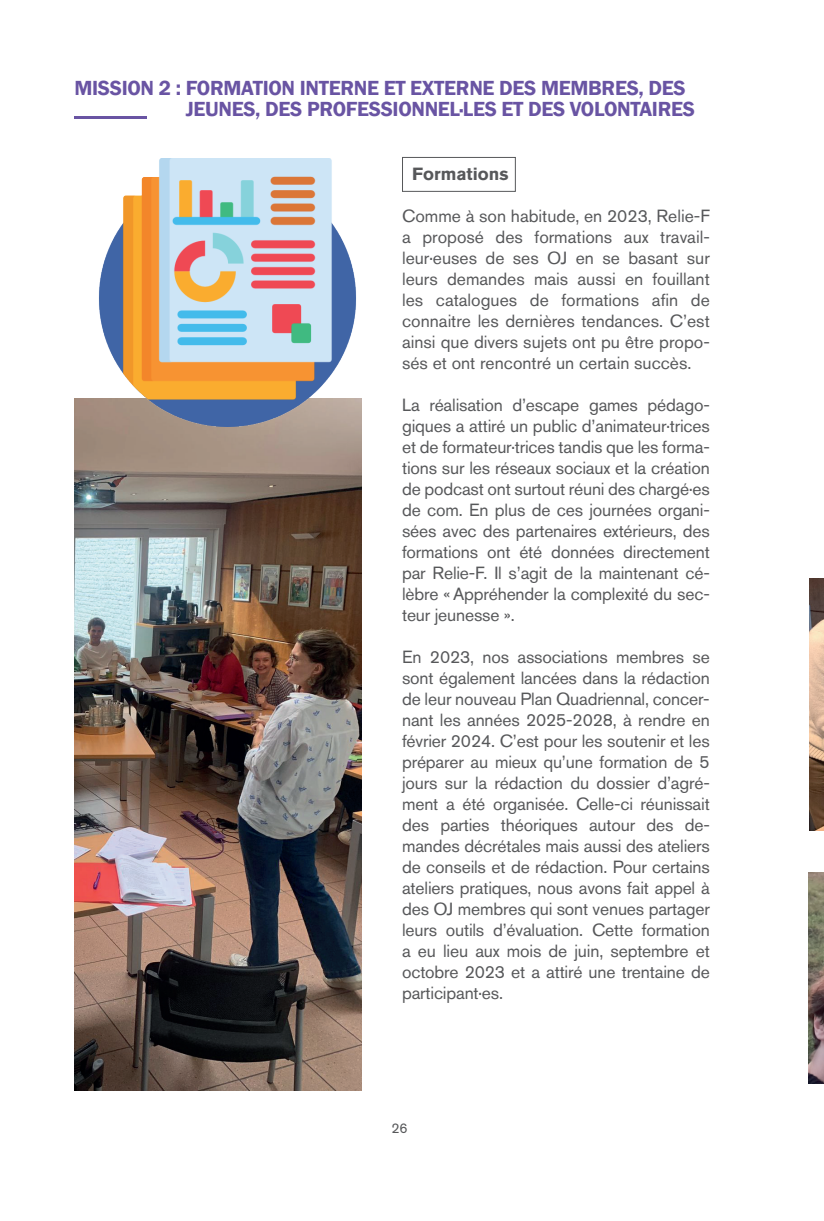
<style>
.page{position:relative;width:824px;height:1221px;background:#fff}
.page>*{position:absolute;margin:0;border:0;box-sizing:border-box;transform-origin:0 0}
.t1{font:600 21px/21px "Franklin Gothic";letter-spacing:-.015em;color:#6954a3}
.t2{font:17.5px/21px "Akzidenz Grotesk BQ";letter-spacing:-.01em;color:#57585a;text-align:justify}
.t3{font:700 17.5px "Akzidenz Grotesk BQ";color:#57585a}
.t4{font:14px "Akzidenz Grotesk BQ";color:#57585a}
</style>
<div class="page">
<img style="left:74px;top:398px;width:288px;height:692px">
<hr style="left:74px;top:116px;width:73px;height:3px;background:#6954a3">
<img style="left:94px;top:158px;width:268px;height:268px">
<div style="left:402px;top:157px;width:113px;height:35px;border:1px solid #57585a"></div>
<img style="left:809px;top:578px;width:14px;height:252px">
<img style="left:808px;top:872px;width:15px;height:210px">
<p class="t1" style="left:186px;top:78px;width:510px;text-indent:-111px">MISSION 2 : FORMATION INTERNE ET EXTERNE DES MEMBRES, DES<br>JEUNES, DES PROFESSIONNEL·LES ET DES VOLONTAIRES</p>
<p class="t3" style="left:412px;top:163px;width:98px">Formations</p>
<p class="t2" style="left:402px;top:205px;width:309px">Comme à son habitude, en 2023, Relie-F a proposé des formations aux travail&shy;leur·euses de ses OJ en se basant sur leurs demandes mais aussi en fouillant les catalogues de formations afin de connaitre les dernières tendances. C’est ainsi que divers sujets ont pu être propo&shy;sés et ont rencontré un certain succès.</p>
<p class="t2" style="left:402px;top:394px;width:309px">La réalisation d’escape games pédago&shy;giques a attiré un public d’animateur·trices et de formateur·trices tandis que les forma&shy;tions sur les réseaux sociaux et la création de podcast ont surtout réuni des chargé·es de com. En plus de ces journées organi&shy;sées avec des partenaires extérieurs, des formations ont été données directement par Relie-F. Il s’agit de la maintenant cé&shy;lèbre « Appréhender la complexité du sec&shy;teur jeunesse ».</p>
<p class="t2" style="left:402px;top:646px;width:309px">En 2023, nos associations membres se sont également lancées dans la rédaction de leur nouveau Plan Quadriennal, concer&shy;nant les années 2025-2028, à rendre en février 2024. C’est pour les soutenir et les préparer au mieux qu’une formation de 5 jours sur la rédaction du dossier d’agré&shy;ment a été organisée. Celle-ci réunissait des parties théoriques autour des de&shy;mandes décrétales mais aussi des ateliers de conseils et de rédaction. Pour certains ateliers pratiques, nous avons fait appel à des OJ membres qui sont venues partager leurs outils d’évaluation. Cette formation a eu lieu aux mois de juin, septembre et octobre 2023 et a attiré une trentaine de participant·es.</p>
<p class="t4" style="left:391px;top:1119px;width:18px">26</p>
</div>
